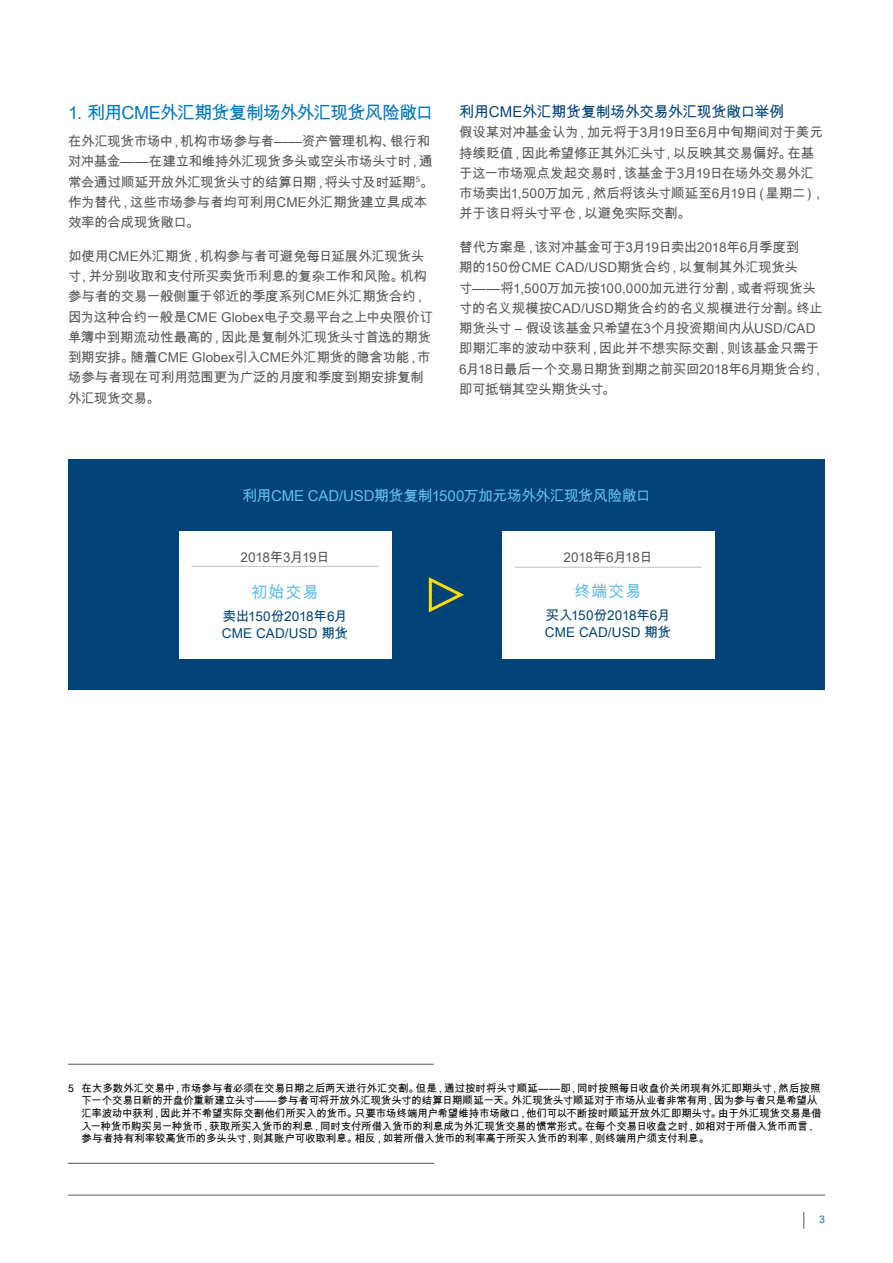
<style>
.page{position:relative;width:893px;height:1263px;background:#fff}
.page>*{position:absolute;margin:0;border:0;box-sizing:border-box;transform-origin:0 0}
.t1{font:18px "Arial Unicode MS";letter-spacing:-.05em;color:#0079c1}
.t2{font:16.5px "Arial Unicode MS";letter-spacing:.03em;color:#65beec}
.t3{font:15px "Arial Unicode MS";letter-spacing:-.035em;color:#65beec}
.t4{font:15px "Arial Unicode MS";letter-spacing:-.025em;color:#00447c}
.t5{font:13.5px/20.2px "Arial Unicode MS";letter-spacing:-.02em;color:#58595b}
.t6{font:13.5px/16.5px "Arial Unicode MS";color:#004379}
.t7{font:13.5px "Arial Unicode MS";letter-spacing:-.03em;color:#575756}
.t8{font:10.5px/12.6px "Arial Unicode MS";letter-spacing:-.015em;color:#000}
.t9{font:10.5px "Arial Unicode MS";color:#0079c1}
</style>
<div class="page">
<svg style="left:803px;top:1212px;width:1px;height:17px"></svg>
<hr style="left:68px;top:1195px;width:757px;height:1px;background:#58595b">
<div style="left:68px;top:459px;width:757px;height:231px;background:#004379"></div>
<div style="left:179px;top:531px;width:212px;height:128px;background:#fff"></div>
<hr style="left:192px;top:566px;width:187px;height:1px;background:#c6c6c6">
<div style="left:502px;top:531px;width:212px;height:128px;background:#fff"></div>
<hr style="left:514px;top:567px;width:188px;height:1px;background:#c6c6c6">
<svg style="left:428px;top:577px;width:36px;height:36px"></svg>
<hr style="left:68px;top:1064px;width:366px;height:1px;background:#575756">
<hr style="left:68px;top:1163px;width:366px;height:1px;background:#575756">
<h1 class="t1" style="left:68px;top:100px;width:367px">1. 利用CME外汇期货复制场外外汇现货风险敞口</h1>
<p class="t5" style="left:68px;top:131px;width:367px">在外汇现货市场中，机构市场参与者——资产管理机构、银行和对冲基金——在建立和维持外汇现货多头或空头市场头寸时，通常会通过顺延开放外汇现货头寸的结算日期，将头寸及时延期<sup>5</sup>。作为替代，这些市场参与者均可利用CME外汇期货建立具成本效率的合成现货敞口。</p>
<p class="t5" style="left:68px;top:246px;width:367px">如使用CME外汇期货，机构参与者可避免每日延展外汇现货头寸，并分别收取和支付所买卖货币利息的复杂工作和风险。机构参与者的交易一般侧重于邻近的季度系列CME外汇期货合约，因为这种合约一般是CME Globex电子交易平台之上中央限价订单簿中到期流动性最高的，因此是复制外汇现货头寸首选的期货到期安排。随着CME Globex引入CME外汇期货的隐含功能，市场参与者现在可利用范围更为广泛的月度和季度到期安排复制外汇现货交易。</p>
<p class="t4" style="left:459px;top:101px;width:326px">利用CME外汇期货复制场外交易外汇现货敞口举例</p>
<p class="t5" style="left:459px;top:122px;width:367px">假设某对冲基金认为，加元将于3月19日至6月中旬期间对于美元持续贬值，因此希望修正其外汇头寸，以反映其交易偏好。在基于这一市场观点发起交易时，该基金于3月19日在场外交易外汇市场卖出1,500万加元，然后将该头寸顺延至6月19日（星期二），并于该日将头寸平仓，以避免实际交割。</p>
<p class="t5" style="left:459px;top:237px;width:367px">替代方案是，该对冲基金可于3月19日卖出2018年6月季度到<br>期的150份CME CAD/USD期货合约，以复制其外汇现货头寸——将1,500万加元按100,000加元进行分割，或者将现货头寸的名义规模按CAD/USD期货合约的名义规模进行分割。终止期货头寸 – 假设该基金只希望在3个月投资期间内从USD/CAD即期汇率的波动中获利，因此并不想实际交割，则该基金只需于6月18日最后一个交易日期货到期之前买回2018年6月期货合约，即可抵销其空头期货头寸。</p>
<p class="t3" style="left:242px;top:485px;width:410px">利用CME CAD/USD期货复制1500万加元场外外汇现货风险敞口</p>
<p class="t7" style="left:241px;top:547px;width:90px">2018年3月19日</p>
<p class="t2" style="left:251px;top:580px;width:69px">初始交易</p>
<p class="t6" style="left:222px;top:608px;width:128px">卖出150份2018年6月<br>CME CAD/USD 期货</p>
<p class="t7" style="left:563px;top:548px;width:91px">2018年6月18日</p>
<p class="t2" style="left:574px;top:579px;width:69px">终端交易</p>
<p class="t6" style="left:545px;top:607px;width:128px">买入150份2018年6月<br>CME CAD/USD 期货</p>
<p class="t8" style="left:82px;top:1081px;width:742px;text-indent:-14px">5 在大多数外汇交易中，市场参与者必须在交易日期之后两天进行外汇交割。但是，通过按时将头寸顺延——即，同时按照每日收盘价关闭现有外汇即期头寸，然后按照下一个交易日新的开盘价重新建立头寸——参与者可将开放外汇现货头寸的结算日期顺延一天。外汇现货头寸顺延对于市场从业者非常有用，因为参与者只是希望从汇率波动中获利，因此并不希望实际交割他们所买入的货币。只要市场终端用户希望维持市场敞口，他们可以不断按时顺延开放外汇即期头寸。由于外汇现货交易是借入一种货币购买另一种货币，获取所买入货币的利息，同时支付所借入货币的利息成为外汇现货交易的惯常形式。在每个交易日收盘之时，如相对于所借入货币而言，参与者持有利率较高货币的多头头寸，则其账户可收取利息。相反，如若所借入货币的利率高于所买入货币的利率，则终端用户须支付利息。</p>
<p class="t9" style="left:819px;top:1211px;width:7px">3</p>
</div>
